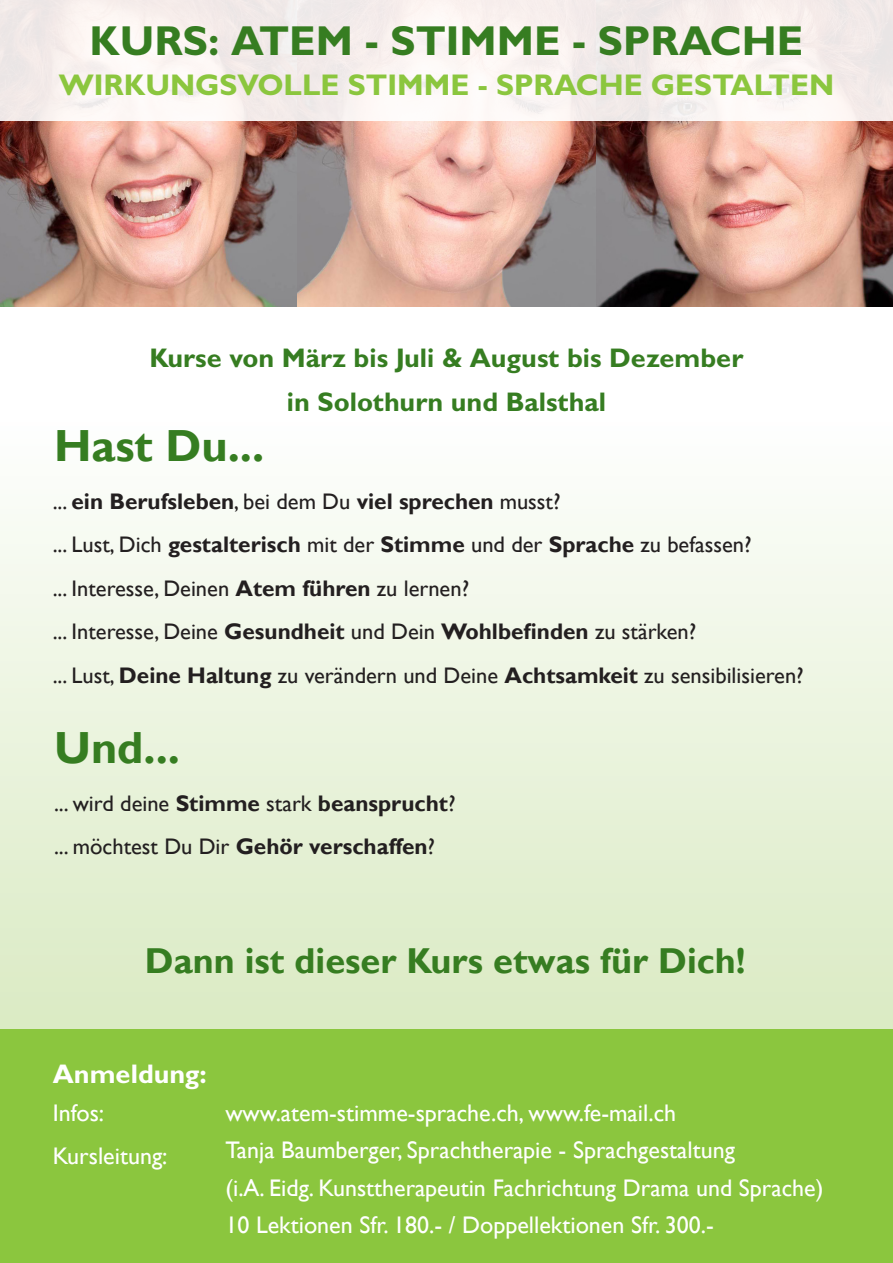
<style>
.page{position:relative;width:893px;height:1263px;background:#fff}
.page>*{position:absolute;margin:0;border:0;box-sizing:border-box;transform-origin:0 0}
.t1{font:700 45px "Gill Sans";color:#367d21}
.t2{font:700 42px "Gill Sans MT Pro";color:#367d21}
.t3{font:700 36px "Gill Sans";color:#367d21}
.t4{font:700 30px "Gill Sans MT Pro";color:#8bc63e}
.t5{font:700 27px "Gill Sans MT Pro";color:#367d21}
.t6{font:700 27px "Gill Sans MT Pro";color:#fff}
.t7{font:24px/43.5px "Gill Sans";color:#fff}
.t8{font:22.5px "Gill Sans";color:#231f20}
.t9{font:700 22.5px "Gill Sans";color:#231f20}
.s1{font-weight:400}
.s2{font-weight:700}
</style>
<div class="page">
<img style="left:0;top:121px;width:893px;height:185px">
<div style="left:0;top:0;width:893px;height:121px;background:#f8f0ee"></div>
<div style="left:0;top:421px;width:893px;height:636px;background:linear-gradient(to bottom,#fefefd,#d8e9c0)"></div>
<div style="left:0;top:1029px;width:893px;height:234px;background:#8bc63e"></div>
<p class="t2" style="left:90px;top:15px;width:715px">KURS: ATEM - STIMME - SPRACHE</p>
<p class="t4" style="left:59px;top:66px;width:777px">WIRKUNGSVOLLE STIMME - SPRACHE GESTALTEN</p>
<p class="t5" style="left:149px;top:341px;width:596px">Kurse von März bis Juli &amp; August bis Dezember</p>
<p class="t5" style="left:287px;top:385px;width:321px">in Solothurn und Balsthal</p>
<p class="t1" style="left:54px;top:418px;width:212px">Hast Du...</p>
<p class="t9" style="left:53px;top:488px;width:509px"><span class="s1">...</span> ein Berufsleben<span class="s1">, bei dem Du</span> viel sprechen <span class="s1">musst?</span></p>
<p class="t8" style="left:53px;top:532px;width:700px">... Lust, Dich <span class="s2">gestalterisch</span> mit der <span class="s2">Stimme</span> und der <span class="s2">Sprache</span> zu befassen?</p>
<p class="t8" style="left:53px;top:575px;width:418px">... Interesse, Deinen <span class="s2">Atem führen</span> zu lernen?</p>
<p class="t8" style="left:53px;top:619px;width:645px">... Interesse, Deine <span class="s2">Gesundheit</span> und Dein <span class="s2">Wohlbefinden</span> zu stärken?</p>
<p class="t8" style="left:53px;top:662px;width:753px">... Lust, <span class="s2">Deine Haltung</span> zu verändern und Deine <span class="s2">Achtsamkeit</span> zu sensibilisieren?</p>
<p class="t1" style="left:54px;top:720px;width:128px">Und...</p>
<p class="t8" style="left:54px;top:790px;width:403px">... wird deine <span class="s2">Stimme</span> stark <span class="s2">beansprucht</span>?</p>
<p class="t8" style="left:54px;top:833px;width:383px">... möchtest Du Dir <span class="s2">Gehör verschaffen</span>?</p>
<p class="t3" style="left:145px;top:939px;width:602px">Dann ist dieser Kurs etwas für Dich!</p>
<p class="t6" style="left:53px;top:1057px;width:156px">Anmeldung:</p>
<p class="t7" style="left:53px;top:1091px;width:116px">Infos:<br>Kursleitung:</p>
<p class="t7" style="left:225px;top:1091px;width:452px">www.atem-stimme-sprache.ch, www.fe-mail.ch</p>
<p class="t7" style="left:225px;top:1129px;width:511px">Tanja Baumberger, Sprachtherapie - Sprachgestaltung</p>
<p class="t7" style="left:225px;top:1166px;width:600px">(i.A. Eidg. Kunsttherapeutin Fachrichtung Drama und Sprache)</p>
<p class="t7" style="left:225px;top:1204px;width:490px">10 Lektionen Sfr. 180.- / Doppellektionen Sfr. 300.-</p>
</div>
